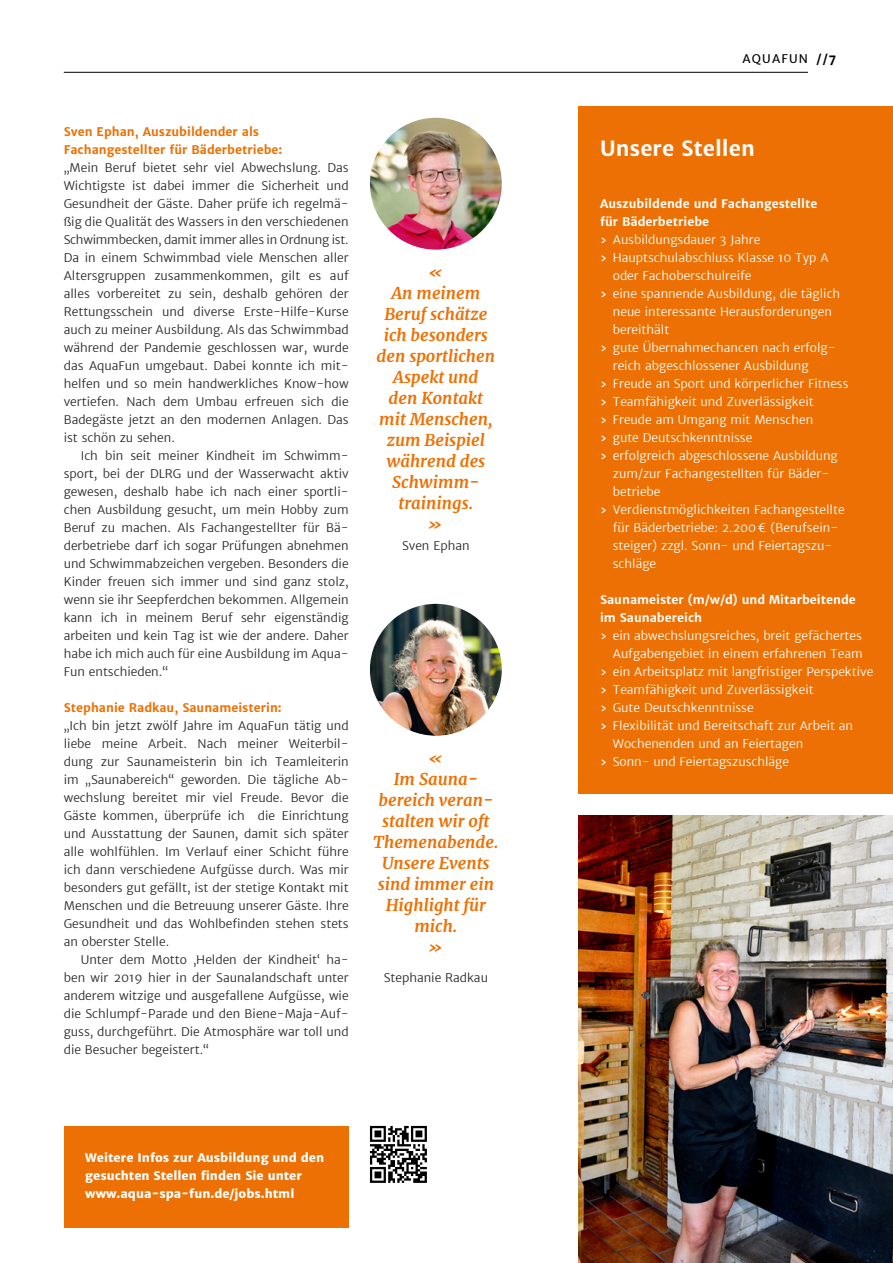
<style>
.page{position:relative;width:893px;height:1263px;background:#fff}
.page>*{position:absolute;margin:0;border:0;box-sizing:border-box;transform-origin:0 0}
.t1{font:700 21px "Merriweather Sans";color:#fff}
.t2{font:italic 700 16.5px/21px "Merriweather";color:#ed7004;text-align:center}
.t3{font:300 12px/18px "Merriweather Sans";color:#282827;text-align:justify}
.t4{font:300 12px "Merriweather Sans";color:#fff}
.t5{font:700 12px "Merriweather Sans";color:#fff}
.t6{font:700 12px/18px "Merriweather Sans";color:#ed7004}
.t7{font:800 12px/18px "Merriweather Sans";color:#fff}
.t8{font:12px "Merriweather Sans";letter-spacing:.1em;color:#000}
.t9{font:700 12px "Merriweather Sans";color:#000}
.s1{font-weight:400}
</style>
<div class="page">
<hr style="left:64px;top:72px;width:744px;height:1px;background:#000">
<img style="left:370px;top:604px;width:132px;height:132px;border-radius:66px">
<img style="left:579px;top:816px;width:314px;height:447px">
<div style="left:578px;top:106px;width:315px;height:688px;background:#ed7004"></div>
<div style="left:64px;top:1126px;width:285px;height:102px;background:#ed7004"></div>
<svg style="left:370px;top:1126px;width:57px;height:57px"></svg>
<img style="left:370px;top:118px;width:132px;height:132px;border-radius:66px">
<p class="t6" style="left:64px;top:122px;width:220px">Sven Ephan, Auszubildender als<br>Fachangestellter für Bäderbetriebe:</p>
<p class="t3" style="left:64px;top:158px;width:286px">„Mein Beruf bietet sehr viel Abwechslung. Das Wichtigste ist dabei immer die Sicherheit und Gesundheit der Gäste. Daher prüfe ich regelmä&shy;ßig die Qualität des Wassers in den verschiedenen Schwimmbecken, damit immer alles in Ordnung ist.<br>Da in einem Schwimmbad viele Menschen aller Altersgruppen zusammenkommen, gilt es auf alles vorbereitet zu sein, deshalb gehören der Rettungsschein und diverse Erste-Hilfe-Kurse auch zu meiner Ausbildung. Als das Schwimmbad während der Pandemie geschlossen war, wurde das AquaFun umgebaut. Dabei konnte ich mit&shy;helfen und so mein handwerkliches Know-how vertiefen. Nach dem Umbau erfreuen sich die Badegäste jetzt an den modernen Anlagen. Das ist schön zu sehen.</p>
<p class="t3" style="left:64px;top:446px;width:286px;text-indent:17px">Ich bin seit meiner Kindheit im Schwimm&shy;sport, bei der DLRG und der Wasserwacht aktiv gewesen, deshalb habe ich nach einer sportli&shy;chen Ausbildung gesucht, um mein Hobby zum Beruf zu machen. Als Fachangestellter für Bä&shy;derbetriebe darf ich sogar Prüfungen abnehmen und Schwimmabzeichen vergeben. Besonders die Kinder freuen sich immer und sind ganz stolz, wenn sie ihr Seepferdchen bekommen. Allgemein kann ich in meinem Beruf sehr eigenständig arbeiten und kein Tag ist wie der andere. Daher habe ich mich auch für eine Ausbildung im Aqua-Fun entschieden.“</p>
<p class="t6" style="left:64px;top:698px;width:219px">Stephanie Radkau, Saunameisterin:</p>
<p class="t3" style="left:64px;top:716px;width:286px">„Ich bin jetzt zwölf Jahre im AquaFun tätig und liebe meine Arbeit. Nach meiner Weiterbil&shy;dung zur Saunameisterin bin ich Teamleiterin im „Saunabereich“ geworden. Die tägliche Ab&shy;wechslung bereitet mir viel Freude. Bevor die Gäste kommen, überprüfe ich die Einrichtung und Ausstattung der Saunen, damit sich später alle wohlfühlen. Im Verlauf einer Schicht führe ich dann verschiedene Aufgüsse durch. Was mir besonders gut gefällt, ist der stetige Kontakt mit Menschen und die Betreuung unserer Gäste. Ihre Gesundheit und das Wohlbefinden stehen stets an oberster Stelle.</p>
<p class="t3" style="left:64px;top:950px;width:286px;text-indent:17px">Unter dem Motto ‚Helden der Kindheit‘ ha&shy;ben wir 2019 hier in der Saunalandschaft unter anderem witzige und ausgefallene Aufgüsse, wie die Schlumpf-Parade und den Biene-Maja-Auf&shy;guss, durchgeführt. Die Atmosphäre war toll und die Besucher begeistert.“</p>
<h2 class="t2" style="left:377px;top:261px;width:120px">«<br>An meinem<br>Beruf schätze ich besonders den sportlichen<br>Aspekt und<br>den Kontakt mit Menschen, zum Beispiel während des<br>Schwimm&shy;trainings.<br>»</h2>
<p class="t3" style="left:402px;top:536px;width:69px">Sven Ephan</p>
<h2 class="t2" style="left:373px;top:747px;width:127px">«<br>Im Sauna&shy;bereich veran&shy;stalten wir oft<br>Themenabende.<br>Unsere Events sind immer ein<br>Highlight für mich.<br>»</h2>
<p class="t3" style="left:384px;top:968px;width:106px">Stephanie Radkau</p>
<p class="t7" style="left:85px;top:1148px;width:240px">Weitere Infos zur Ausbildung und den gesuchten Stellen finden Sie unter www.aqua-spa-fun.de/jobs.html</p>
<p class="t8" style="left:742px;top:51px;width:67px">AQUAFUN</p>
<p class="t9" style="left:816px;top:51px;width:22px">//7</p>
<h1 class="t1" style="left:600px;top:135px;width:156px">Unsere Stellen</h1>
<p class="t5" style="left:600px;top:196px;width:219px">Auszubildende und Fachangestellte</p>
<p class="t5" style="left:600px;top:214px;width:111px">für Bäderbetriebe</p>
<p class="t4" style="left:600px;top:232px;width:162px"><span class="s1">›</span> Ausbildungsdauer 3 Jahre</p>
<p class="t4" style="left:600px;top:250px;width:230px"><span class="s1">›</span> Hauptschulabschluss Klasse 10 Typ A</p>
<p class="t4" style="left:613px;top:268px;width:140px">oder Fachoberschulreife</p>
<p class="t4" style="left:600px;top:286px;width:242px"><span class="s1">›</span> eine spannende Ausbildung, die täglich</p>
<p class="t4" style="left:613px;top:304px;width:221px">neue interessante Herausforderungen</p>
<p class="t4" style="left:613px;top:322px;width:58px">bereithält</p>
<p class="t4" style="left:600px;top:340px;width:237px"><span class="s1">›</span> gute Übernahmechancen nach erfolg-</p>
<p class="t4" style="left:613px;top:358px;width:197px">reich abgeschlossener Ausbildung</p>
<p class="t4" style="left:600px;top:376px;width:250px"><span class="s1">›</span> Freude an Sport und körperlicher Fitness</p>
<p class="t4" style="left:600px;top:394px;width:215px"><span class="s1">›</span> Teamfähigkeit und Zuverlässigkeit</p>
<p class="t4" style="left:600px;top:412px;width:215px"><span class="s1">›</span> Freude am Umgang mit Menschen</p>
<p class="t4" style="left:600px;top:430px;width:154px"><span class="s1">›</span> gute Deutschkenntnisse</p>
<p class="t4" style="left:600px;top:448px;width:239px"><span class="s1">›</span> erfolgreich abgeschlossene Ausbildung</p>
<p class="t4" style="left:613px;top:466px;width:218px">zum/zur Fachangestellten für Bäder-</p>
<p class="t4" style="left:613px;top:484px;width:49px">betriebe</p>
<p class="t4" style="left:600px;top:502px;width:246px"><span class="s1">›</span> Verdienstmöglichkeiten Fachangestellte</p>
<p class="t4" style="left:613px;top:520px;width:227px">für Bäderbetriebe: 2.200€ (Berufsein-</p>
<p class="t4" style="left:613px;top:538px;width:221px">steiger) zzgl. Sonn- und Feiertagszu-</p>
<p class="t4" style="left:613px;top:556px;width:45px">schläge</p>
<p class="t5" style="left:600px;top:592px;width:257px">Saunameister (m/w/d) und Mitarbeitende</p>
<p class="t5" style="left:600px;top:610px;width:104px">im Saunabereich</p>
<p class="t4" style="left:600px;top:628px;width:263px"><span class="s1">›</span> ein abwechslungsreiches, breit gefächertes</p>
<p class="t4" style="left:613px;top:646px;width:251px">Aufgabengebiet in einem erfahrenen Team</p>
<p class="t4" style="left:600px;top:664px;width:275px"><span class="s1">›</span> ein Arbeitsplatz mit langfristiger Perspektive</p>
<p class="t4" style="left:600px;top:682px;width:215px"><span class="s1">›</span> Teamfähigkeit und Zuverlässigkeit</p>
<p class="t4" style="left:600px;top:700px;width:155px"><span class="s1">›</span> Gute Deutschkenntnisse</p>
<p class="t4" style="left:600px;top:718px;width:255px"><span class="s1">›</span> Flexibilität und Bereitschaft zur Arbeit an</p>
<p class="t4" style="left:613px;top:736px;width:192px">Wochenenden und an Feiertagen</p>
<p class="t4" style="left:600px;top:754px;width:190px"><span class="s1">›</span> Sonn- und Feiertagszuschläge</p>
</div>
